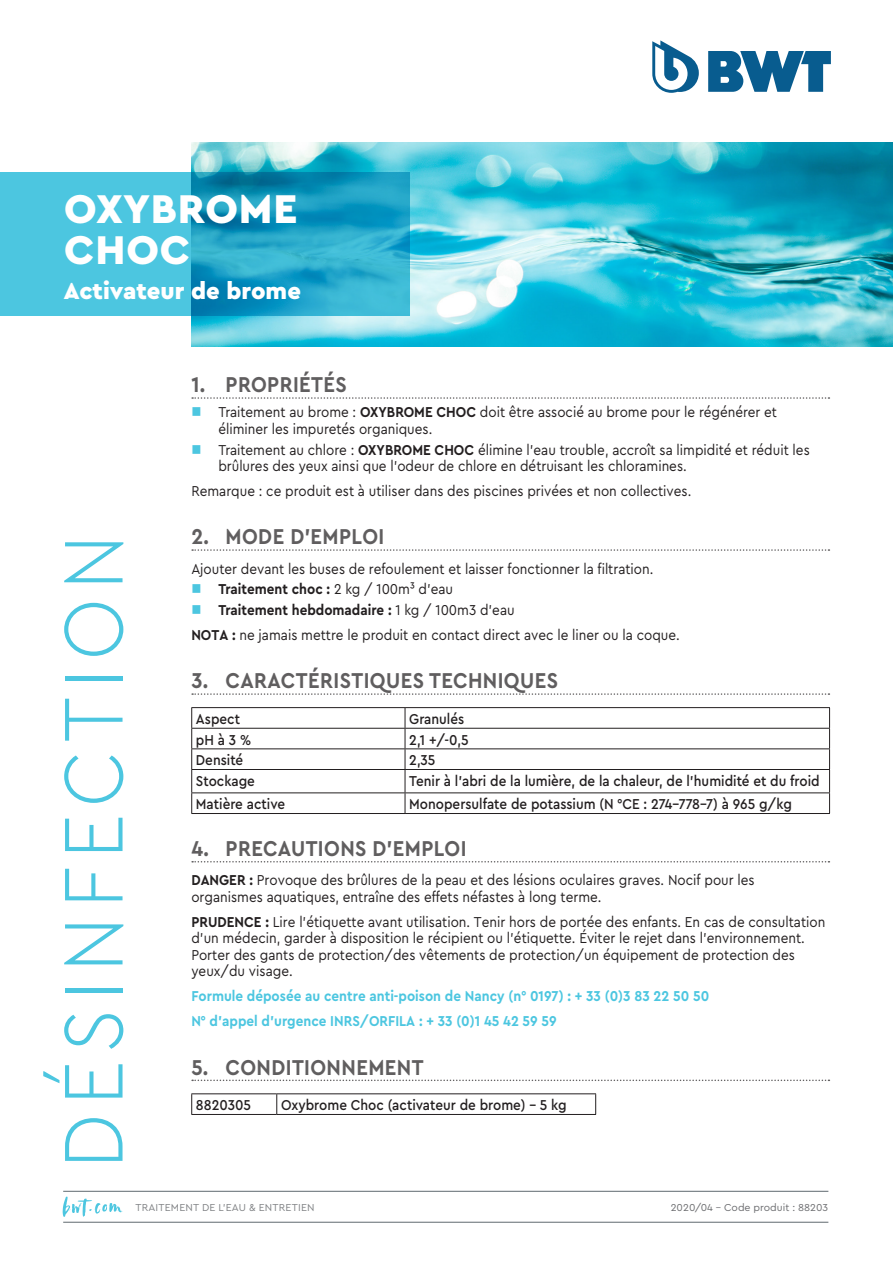
<style>
.page{position:relative;width:893px;height:1263px;background:#fff}
.page>*{position:absolute;margin:0;border:0;box-sizing:border-box;transform-origin:0 0}
._00-Titre-vertical{font:300 87.15px "Cera PRO";letter-spacing:.11em;color:#4cc6e0;scale:.9 1}
._01_-_Titre_couvertu{font:900 42px/40.5px "Cera PRO";letter-spacing:.02em;color:#fff}
._02_-sous-titre{font:900 24px "Cera PRO";color:#fff}
.t1{font:700 22.5px "Cera PRO";letter-spacing:.02em;color:#605e5f;scale:.9 1}
._03_-_paragraphe{font:15px/16.5px "Cera PRO";color:#231f20;scale:.9 1}
._05_-_Texte_tableau{font:500 15px "Cera PRO";color:#231f20;scale:.9 1}
._03-paragraphe-gras{font:700 15px "Cera PRO";color:#4cc6e0;scale:.9 1}
.t2{font:700 15px "Cera PRO";color:#231f20;scale:.9 1}
._00-categorie{font:10.5px "Cera PRO";letter-spacing:.02em;color:#7f8184}
._00-code{font:10.5px "Cera PRO";color:#6c6d70}
.s1{font-weight:700}
.s2{font-weight:400}
</style>
<div class="page">
<hr style="left:63px;top:1222px;width:765px;height:1px;background:#5f696f">
<hr style="left:63px;top:1191px;width:765px;height:1px;background:#5f696f">
<svg style="left:63px;top:1196px;width:59px;height:21px"></svg>
<img style="left:191px;top:142px;width:702px;height:205px">
<svg style="left:708px;top:51px;width:123px;height:41px"></svg>
<svg style="left:652px;top:40px;width:47px;height:53px"></svg>
<svg style="left:192px;top:397px;width:637px;height:2px"></svg>
<svg style="left:192px;top:549px;width:637px;height:2px"></svg>
<svg style="left:192px;top:693px;width:637px;height:2px"></svg>
<svg style="left:192px;top:861px;width:637px;height:1px"></svg>
<svg style="left:192px;top:1079px;width:637px;height:2px"></svg>
<hr style="left:191px;top:707px;width:214px;height:1px;background:#231f20">
<hr style="left:405px;top:707px;width:425px;height:1px;background:#231f20">
<hr style="left:191px;top:728px;width:214px;height:1px;background:#231f20">
<hr style="left:405px;top:728px;width:425px;height:1px;background:#231f20">
<hr style="left:191px;top:748px;width:214px;height:1px;background:#231f20">
<hr style="left:405px;top:748px;width:425px;height:1px;background:#231f20">
<hr style="left:191px;top:769px;width:214px;height:1px;background:#231f20">
<hr style="left:405px;top:769px;width:425px;height:1px;background:#231f20">
<hr style="left:191px;top:792px;width:214px;height:1px;background:#231f20">
<svg style="left:191px;top:708px;width:1px;height:105px"></svg>
<hr style="left:405px;top:792px;width:425px;height:1px;background:#231f20">
<svg style="left:405px;top:708px;width:1px;height:105px"></svg>
<svg style="left:829px;top:708px;width:1px;height:105px"></svg>
<hr style="left:191px;top:813px;width:214px;height:1px;background:#231f20">
<hr style="left:405px;top:813px;width:425px;height:1px;background:#231f20">
<hr style="left:191px;top:1093px;width:86px;height:1px;background:#231f20">
<svg style="left:191px;top:1094px;width:1px;height:20px"></svg>
<hr style="left:277px;top:1093px;width:319px;height:1px;background:#231f20">
<svg style="left:276px;top:1094px;width:1px;height:20px"></svg>
<svg style="left:595px;top:1094px;width:1px;height:20px"></svg>
<hr style="left:191px;top:1114px;width:86px;height:1px;background:#231f20">
<hr style="left:277px;top:1114px;width:319px;height:1px;background:#231f20">
<svg style="left:0;top:173px;width:409px;height:143px;background:#33b0d0"></svg>
<p class="_01_-_Titre_couvertu" style="left:64px;top:187px;width:235px">OXYBROME<br>CHOC</p>
<p class="_02_-sous-titre" style="left:64px;top:275px;width:239px">Activateur de brome</p>
<p class="_00-Titre-vertical" style="left:35px;top:1168px;width:706px;rotate:-90deg">DÉSINFECTION</p>
<p class="t1" style="left:192px;top:370px;width:174px">1. PROPRIÉTÉS</p>
<p class="_03_-_paragraphe" style="left:218px;top:403px;width:622px">Traitement au brome : <span class="s1">OXYBROME CHOC</span> doit être associé au brome pour le régénérer et éliminer les impuretés organiques.</p>
<p class="_03_-_paragraphe" style="left:218px;top:441px;width:659px">Traitement au chlore : <span class="s1">OXYBROME CHOC</span> élimine l’eau trouble, accroît sa limpidité et réduit les brûlures des yeux ainsi que l’odeur de chlore en détruisant les chloramines.</p>
<p class="_03_-_paragraphe" style="left:191px;top:482px;width:557px">Remarque : ce produit est à utiliser dans des piscines privées et non collectives.</p>
<p class="t1" style="left:192px;top:522px;width:216px">2. MODE D’EMPLOI</p>
<p class="_03_-_paragraphe" style="left:191px;top:560px;width:515px">Ajouter devant les buses de refoulement et laisser fonctionner la filtration.</p>
<p class="t2" style="left:218px;top:579px;width:262px">Traitement choc : <span class="s2">2 kg / 100m³ d’eau</span></p>
<p class="t2" style="left:218px;top:600px;width:331px">Traitement hebdomadaire : <span class="s2">1 kg / 100m3 d’eau</span></p>
<p class="_03_-_paragraphe" style="left:191px;top:626px;width:544px"><span class="s1">NOTA :</span> ne jamais mettre le produit en contact direct avec le liner ou la coque.</p>
<p class="t1" style="left:192px;top:666px;width:409px">3. CARACTÉRISTIQUES TECHNIQUES</p>
<p class="_05_-_Texte_tableau" style="left:196px;top:709px;width:51px">Aspect</p>
<p class="_05_-_Texte_tableau" style="left:409px;top:709px;width:63px">Granulés</p>
<p class="_05_-_Texte_tableau" style="left:196px;top:730px;width:63px">pH à 3 %</p>
<p class="_05_-_Texte_tableau" style="left:409px;top:730px;width:67px">2,1 +/-0,5</p>
<p class="_05_-_Texte_tableau" style="left:196px;top:750px;width:54px">Densité</p>
<p class="_05_-_Texte_tableau" style="left:409px;top:750px;width:31px">2,35</p>
<p class="_05_-_Texte_tableau" style="left:196px;top:771px;width:67px">Stockage</p>
<p class="_05_-_Texte_tableau" style="left:409px;top:771px;width:458px">Tenir à l’abri de la lumière, de la chaleur, de l’humidité et du froid</p>
<p class="_05_-_Texte_tableau" style="left:196px;top:794px;width:101px">Matière active</p>
<p class="_05_-_Texte_tableau" style="left:409px;top:794px;width:427px">Monopersulfate de potassium (N °CE : 274-778-7) à 965 g/kg</p>
<p class="t1" style="left:192px;top:834px;width:307px">4. PRECAUTIONS D’EMPLOI</p>
<p class="_03_-_paragraphe" style="left:191px;top:871px;width:627px"><span class="s1">DANGER :</span> Provoque des brûlures de la peau et des lésions oculaires graves. Nocif pour les organismes aquatiques, entraîne des effets néfastes à long terme.</p>
<p class="_03_-_paragraphe" style="left:191px;top:913px;width:706px"><span class="s1">PRUDENCE :</span> Lire l’étiquette avant utilisation. Tenir hors de portée des enfants. En cas de consultation d’un médecin, garder à disposition le récipient ou l’étiquette. Éviter le rejet dans l’environnement.<br>Porter des gants de protection/des vêtements de protection/un équipement de protection des yeux/du visage.</p>
<p class="_03-paragraphe-gras" style="left:191px;top:986px;width:577px">Formule déposée au centre anti-poison de Nancy (n° 0197) : + 33 (0)3 83 22 50 50</p>
<p class="_03-paragraphe-gras" style="left:191px;top:1011px;width:408px">N° d’appel d’urgence INRS/ORFILA : + 33 (0)1 45 42 59 59</p>
<p class="t1" style="left:192px;top:1052px;width:259px">5. CONDITIONNEMENT</p>
<p class="_05_-_Texte_tableau" style="left:196px;top:1095px;width:63px">8820305</p>
<p class="_05_-_Texte_tableau" style="left:281px;top:1095px;width:319px">Oxybrome Choc (activateur de brome) - 5 kg</p>
<p class="_00-categorie" style="left:135px;top:1200px;width:181px">TRAITEMENT DE L’EAU &amp; ENTRETIEN</p>
<p class="_00-code" style="left:671px;top:1200px;width:159px">2020/04 - Code produit : 88203</p>
</div>
